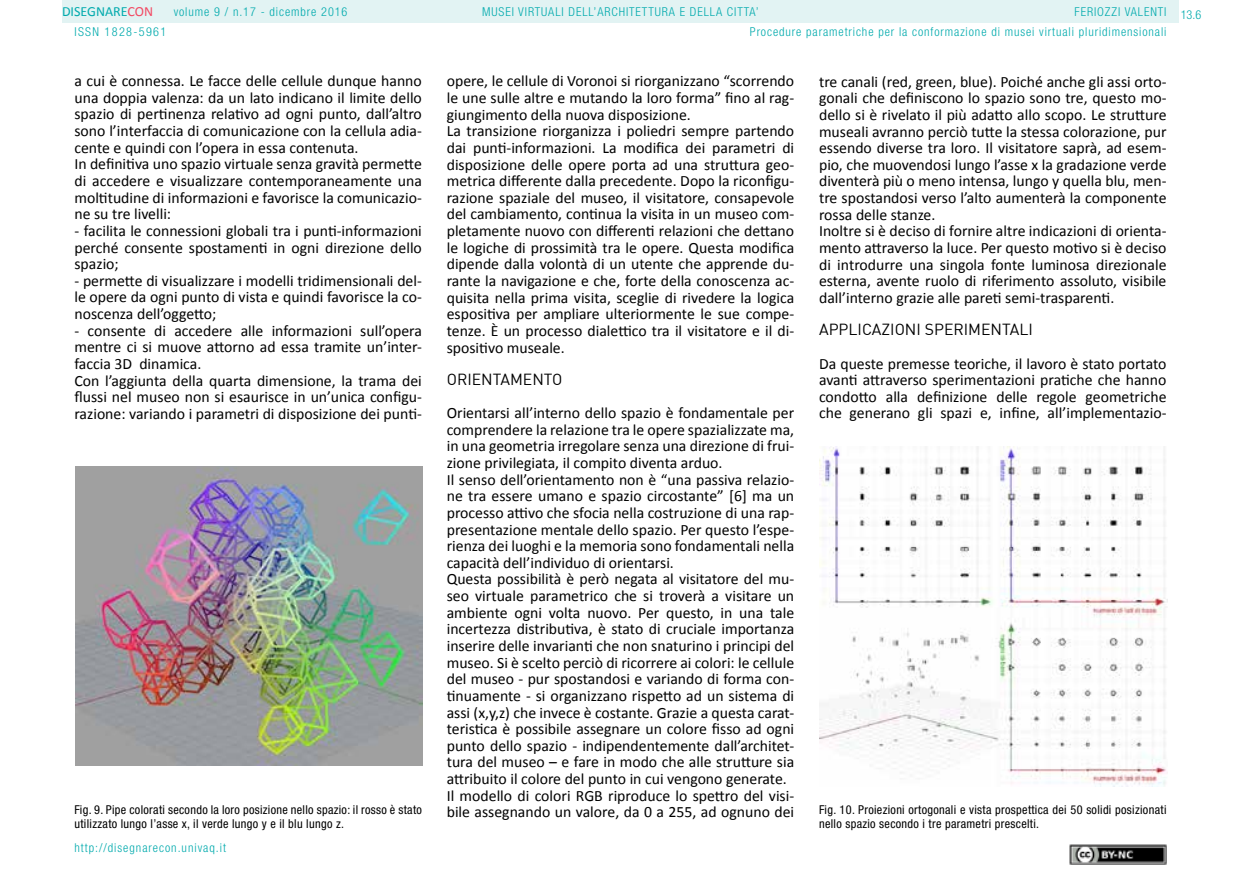
<style>
.page{position:relative;width:1241px;height:893px;background:#fff}
.page>*{position:absolute;margin:0;border:0;box-sizing:border-box;transform-origin:0 0}
.t1{font:15.75px/16.6px "Calibri";color:#000}
.t2{font:15.75px "DIN";color:#000}
.t3{font:14px "Calibri";color:#00aaad}
.t4{font:condensed 12.25px/13.1px "Helvetica Neue LT Std";letter-spacing:.025em;color:#000}
.t5{font:300 condensed 12.25px/19.4px "Helvetica Neue LT Std";letter-spacing:.075em;color:#00aaad;text-align:right}
.t6{font:300 condensed 12.25px "Helvetica Neue LT Std";letter-spacing:.11em;color:#00aaad}
.s1{color:#f24862}
</style>
<div class="page">
<div style="left:62px;top:0;width:1116px;height:23px;background:#e2f3f3"></div>
<img style="left:1069px;top:845px;width:97px;height:19px">
<img style="left:75px;top:466px;width:347px;height:300px">
<img style="left:819px;top:446px;width:348px;height:340px">
<p class="t3" style="left:62px;top:3px;width:93px">DISEGNARE<span class="s1">CON</span></p>
<p class="t5" style="left:749px;top:2px;width:418px">FERIOZZI VALENTI<br>Procedure parametriche per la conformazione di musei virtuali pluridimensionali</p>
<p class="t5" style="left:174px;top:2px;width:175px">volume 9 / n.17 - dicembre 2016</p>
<p class="t5" style="left:482px;top:2px;width:278px">MUSEI VIRTUALI DELL’ARCHITETTURA E DELLA CITTA’</p>
<p class="t5" style="left:1180px;top:5px;width:22px">13.6</p>
<p class="t6" style="left:74px;top:24px;width:93px">ISSN 1828-5961</p>
<p class="t1" style="left:74px;top:72px;width:349px">a cui è connessa. Le facce delle cellule dunque hanno una doppia valenza: da un lato indicano il limite dello spazio di pertinenza relativo ad ogni punto, dall’altro sono l’interfaccia di comunicazione con la cellula adia&shy;cente e quindi con l’opera in essa contenuta.<br>In definitiva uno spazio virtuale senza gravità permette di accedere e visualizzare contemporaneamente una moltitudine di informazioni e favorisce la comunicazio&shy;ne su tre livelli:</p>
<p class="t1" style="left:74px;top:222px;width:349px;text-align:justify">- facilita le connessioni globali tra i punti-informazioni perché consente spostamenti in ogni direzione dello spazio;</p>
<p class="t1" style="left:74px;top:272px;width:349px;text-align:justify">- permette di visualizzare i modelli tridimensionali del&shy;le opere da ogni punto di vista e quindi favorisce la co&shy;noscenza dell’oggetto;</p>
<p class="t1" style="left:74px;top:321px;width:349px">- consente di accedere alle informazioni sull’opera mentre ci si muove attorno ad essa tramite un’inter&shy;faccia 3D dinamica.<br>Con l’aggiunta della quarta dimensione, la trama dei flussi nel museo non si esaurisce in un’unica configu&shy;razione: variando i parametri di disposizione dei punti-</p>
<p class="t1" style="left:446px;top:72px;width:349px">opere, le cellule di Voronoi si riorganizzano “scorrendo le une sulle altre e mutando la loro forma” fino al rag&shy;giungimento della nuova disposizione.<br>La transizione riorganizza i poliedri sempre partendo dai punti-informazioni. La modifica dei parametri di disposizione delle opere porta ad una struttura geo&shy;metrica differente dalla precedente. Dopo la riconfigu&shy;razione spaziale del museo, il visitatore, consapevole del cambiamento, continua la visita in un museo com&shy;pletamente nuovo con differenti relazioni che dettano le logiche di prossimità tra le opere. Questa modifica dipende dalla volontà di un utente che apprende du&shy;rante la navigazione e che, forte della conoscenza ac&shy;quisita nella prima visita, sceglie di rivedere la logica espositiva per ampliare ulteriormente le sue compe&shy;tenze. È un processo dialettico tra il visitatore e il di&shy;spositivo museale.</p>
<p class="t2" style="left:446px;top:369px;width:117px">ORIENTAMENTO</p>
<p class="t1" style="left:446px;top:404px;width:349px">Orientarsi all’interno dello spazio è fondamentale per comprendere la relazione tra le opere spazializzate ma, in una geometria irregolare senza una direzione di frui&shy;zione privilegiata, il compito diventa arduo.<br>Il senso dell’orientamento non è “una passiva relazio&shy;ne tra essere umano e spazio circostante” [6] ma un processo attivo che sfocia nella costruzione di una rap&shy;presentazione mentale dello spazio. Per questo l’espe&shy;rienza dei luoghi e la memoria sono fondamentali nella capacità dell’individuo di orientarsi.<br>Questa possibilità è però negata al visitatore del mu&shy;seo virtuale parametrico che si troverà a visitare un ambiente ogni volta nuovo. Per questo, in una tale incertezza distributiva, è stato di cruciale importanza inserire delle invarianti che non snaturino i principi del museo. Si è scelto perciò di ricorrere ai colori: le cellule del museo - pur spostandosi e variando di forma con&shy;tinuamente - si organizzano rispetto ad un sistema di assi (x,y,z) che invece è costante. Grazie a questa carat&shy;teristica è possibile assegnare un colore fisso ad ogni punto dello spazio - indipendentemente dall’architet&shy;tura del museo – e fare in modo che alle strutture sia attribuito il colore del punto in cui vengono generate.<br>Il modello di colori RGB riproduce lo spettro del visi&shy;bile assegnando un valore, da 0 a 255, ad ognuno dei</p>
<p class="t1" style="left:819px;top:72px;width:349px">tre canali (red, green, blue). Poiché anche gli assi orto&shy;gonali che definiscono lo spazio sono tre, questo mo&shy;dello si è rivelato il più adatto allo scopo. Le strutture museali avranno perciò tutte la stessa colorazione, pur essendo diverse tra loro. Il visitatore saprà, ad esem&shy;pio, che muovendosi lungo l’asse x la gradazione verde diventerà più o meno intensa, lungo y quella blu, men&shy;tre spostandosi verso l’alto aumenterà la componente rossa delle stanze.<br>Inoltre si è deciso di fornire altre indicazioni di orienta&shy;mento attraverso la luce. Per questo motivo si è deciso di introdurre una singola fonte luminosa direzionale esterna, avente ruolo di riferimento assoluto, visibile dall’interno grazie alle pareti semi-trasparenti.</p>
<p class="t2" style="left:819px;top:320px;width:215px">APPLICAZIONI SPERIMENTALI</p>
<p class="t1" style="left:819px;top:354px;width:349px;text-align:justify">Da queste premesse teoriche, il lavoro è stato portato avanti attraverso sperimentazioni pratiche che hanno condotto alla definizione delle regole geometriche che generano gli spazi e, infine, all’implementazio-</p>
<p class="t4" style="left:74px;top:803px;width:349px">Fig. 9. Pipe colorati secondo la loro posizione nello spazio: il rosso è stato utilizzato lungo l’asse x, il verde lungo y e il blu lungo z.</p>
<p class="t4" style="left:819px;top:803px;width:349px">Fig. 10. Proiezioni ortogonali e vista prospettica dei 50 solidi posizionati nello spazio secondo i tre parametri prescelti.</p>
<p class="t5" style="left:74px;top:838px;width:153px">http://disegnarecon.univaq.it</p>
</div>
